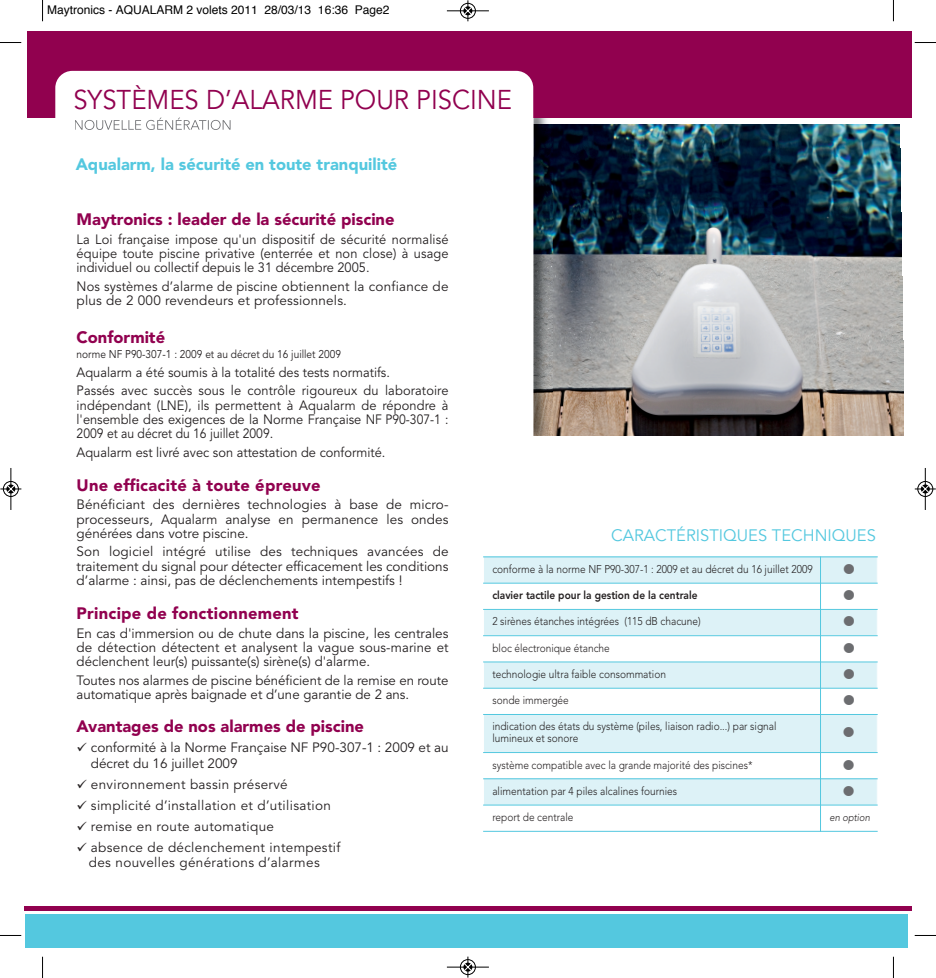
<style>
.page{position:relative;width:936px;height:978px;background:#fff}
.page>*{position:absolute;margin:0;border:0;box-sizing:border-box;transform-origin:0 0}
.t1{font:27px "Avenir LT Std";color:#91014f;scale:.95 1}
.t2{font:900 16.5px "Avenir LT Std";color:#91014f}
.t3{font:900 16.5px "Avenir LT Std";color:#54c8df}
.t4{font:16.5px "Avenir LT Std";color:#54c8df}
.t5{font:13.5px/14.2px "Avenir LT Std";color:#231f20;text-align:justify}
.t6{font:13.5px/14.2px "Avenir LT Std";color:#231f20;text-align:justify;scale:.95 1}
.t7{font:13.5px/15px "Avenir LT Std";letter-spacing:.025em;color:#231f20}
.t8{font:12px "Helvetica";color:#000}
.t9{font:300 11.25px/12px "Avenir LT Std";color:#231f20;scale:.9 1}
.t10{font:11.25px "Avenir LT Std";color:#231f20;scale:.9 1}
.t11{font:800 11.25px "Avenir LT Std";color:#231f20;scale:.9 1}
.t12{font:italic 300 10.5px "Avenir LT Std";color:#231f20;scale:.9 1}
</style>
<div class="page">
<div style="left:24px;top:906px;width:887px;height:5px;background:#91014f"></div>
<div style="left:25px;top:914px;width:882px;height:33px;background:#54c8df"></div>
<div style="left:483px;top:557px;width:394px;height:275px;background:#ddf2f7"></div>
<div style="left:483px;top:583px;width:337px;height:26px;background:#fff"></div>
<div style="left:820px;top:583px;width:57px;height:26px;background:#fff"></div>
<div style="left:483px;top:636px;width:337px;height:26px;background:#fff"></div>
<div style="left:820px;top:636px;width:57px;height:26px;background:#fff"></div>
<div style="left:483px;top:688px;width:337px;height:26px;background:#fff"></div>
<div style="left:820px;top:688px;width:57px;height:26px;background:#fff"></div>
<div style="left:483px;top:753px;width:337px;height:26px;background:#fff"></div>
<div style="left:820px;top:753px;width:57px;height:26px;background:#fff"></div>
<div style="left:483px;top:805px;width:337px;height:27px;background:#fff"></div>
<div style="left:820px;top:805px;width:57px;height:27px;background:#fff"></div>
<hr style="left:483px;top:557px;width:1px;height:275px;background:#fff">
<hr style="left:820px;top:557px;width:1px;height:275px;background:#54c8df">
<hr style="left:876px;top:557px;width:1px;height:275px;background:#fff">
<hr style="left:483px;top:557px;width:394px;height:1px;background:#54c8df">
<hr style="left:483px;top:583px;width:394px;height:1px;background:#54c8df">
<hr style="left:483px;top:609px;width:394px;height:1px;background:#54c8df">
<hr style="left:483px;top:635px;width:394px;height:1px;background:#54c8df">
<hr style="left:483px;top:662px;width:394px;height:1px;background:#54c8df">
<hr style="left:483px;top:688px;width:394px;height:1px;background:#54c8df">
<hr style="left:483px;top:714px;width:394px;height:1px;background:#54c8df">
<hr style="left:483px;top:752px;width:394px;height:1px;background:#54c8df">
<hr style="left:483px;top:778px;width:394px;height:1px;background:#54c8df">
<hr style="left:483px;top:805px;width:394px;height:1px;background:#54c8df">
<hr style="left:483px;top:831px;width:394px;height:1px;background:#54c8df">
<img style="left:552px;top:125px;width:351px;height:311px">
<img style="left:533px;top:118px;width:19px;height:7px">
<img style="left:533px;top:125px;width:19px;height:311px">
<div style="left:27px;top:32px;width:884px;height:86px;background:#91014f"></div>
<div style="left:55px;top:71px;width:478px;height:101px;background:#fff;border-radius:17px"></div>
<svg style="left:75px;top:118px;width:155px;height:12px"></svg>
<svg style="left:42px;top:0;width:1px;height:21px"></svg>
<svg style="left:0;top:42px;width:21px;height:1px"></svg>
<svg style="left:892px;top:0;width:2px;height:21px"></svg>
<svg style="left:914px;top:42px;width:21px;height:1px"></svg>
<svg style="left:42px;top:957px;width:1px;height:21px"></svg>
<svg style="left:0;top:935px;width:21px;height:1px"></svg>
<svg style="left:892px;top:957px;width:2px;height:21px"></svg>
<svg style="left:914px;top:935px;width:21px;height:1px"></svg>
<div style="left:460px;top:3px;width:16px;height:16px;border:1px solid #fff;border-radius:50%"></div>
<hr style="left:447px;top:11px;width:42px;height:1px;background:#000">
<div style="left:460px;top:3px;width:15px;height:16px;border:1px solid #000;border-radius:50%"></div>
<svg style="left:464px;top:0;width:7px;height:21px"></svg>
<div style="left:460px;top:959px;width:16px;height:16px;border:1px solid #fff;border-radius:50%"></div>
<hr style="left:447px;top:967px;width:42px;height:1px;background:#000">
<div style="left:460px;top:959px;width:15px;height:16px;border:1px solid #000;border-radius:50%"></div>
<svg style="left:464px;top:957px;width:7px;height:21px"></svg>
<hr style="left:11px;top:468px;width:1px;height:42px;background:#000">
<div style="left:3px;top:481px;width:16px;height:16px;border:1px solid #000;border-radius:50%"></div>
<svg style="left:0;top:485px;width:21px;height:8px"></svg>
<div style="left:917px;top:481px;width:16px;height:16px;border:1px solid #fff;border-radius:50%"></div>
<hr style="left:924px;top:468px;width:1px;height:42px;background:#000">
<div style="left:917px;top:481px;width:15px;height:16px;border:1px solid #000;border-radius:50%"></div>
<svg style="left:914px;top:485px;width:21px;height:8px"></svg>
<p class="t8" style="left:47px;top:4px;width:344px">Maytronics - AQUALARM 2 volets 2011 28/03/13 16:36 Page2</p>
<h1 class="t1" style="left:73px;top:88px;width:463px">SYSTÈMES D’ALARME POUR PISCINE</h1>
<p class="t3" style="left:76px;top:158px;width:323px">Aqualarm, la sécurité en toute tranquilité</p>
<p class="t2" style="left:77px;top:213px;width:319px">Maytronics : leader de la sécurité piscine</p>
<p class="t6" style="left:77px;top:233px;width:393px">La Loi française impose qu'un dispositif de sécurité normalisé équipe toute piscine privative (enterrée et non close) à usage individuel ou collectif depuis le 31 décembre 2005.</p>
<p class="t6" style="left:77px;top:280px;width:393px">Nos systèmes d’alarme de piscine obtiennent la confiance de plus de 2 000 revendeurs et professionnels.</p>
<p class="t2" style="left:77px;top:330px;width:90px">Conformité</p>
<p class="t10" style="left:77px;top:350px;width:295px">norme NF P90-307-1 : 2009 et au décret du 16 juillet 2009</p>
<p class="t6" style="left:77px;top:364px;width:393px;line-height:18.5px">Aqualarm a été soumis à la totalité des tests normatifs.<br>Passés avec succès sous le contrôle rigoureux du laboratoire</p>
<p class="t6" style="left:77px;top:399px;width:393px">indépendant (LNE), ils permettent à Aqualarm de répondre à l'ensemble des exigences de la Norme Française NF P90-307-1 :<br>2009 et au décret du 16 juillet 2009.</p>
<p class="t6" style="left:77px;top:446px;width:326px">Aqualarm est livré avec son attestation de conformité.</p>
<p class="t2" style="left:77px;top:478px;width:245px">Une efficacité à toute épreuve</p>
<p class="t5" style="left:77px;top:499px;width:373px">Bénéficiant des dernières technologies à base de micro&shy;processeurs, Aqualarm analyse en permanence les ondes générées dans votre piscine.</p>
<p class="t5" style="left:77px;top:546px;width:373px">Son logiciel intégré utilise des techniques avancées de traitement du signal pour détecter efficacement les conditions d’alarme : ainsi, pas de déclenchements intempestifs !</p>
<p class="t2" style="left:77px;top:607px;width:223px">Principe de fonctionnement</p>
<p class="t5" style="left:77px;top:627px;width:373px">En cas d'immersion ou de chute dans la piscine, les centrales de détection détectent et analysent la vague sous-marine et déclenchent leur(s) puissante(s) sirène(s) d'alarme.</p>
<p class="t5" style="left:77px;top:674px;width:373px">Toutes nos alarmes de piscine bénéficient de la remise en route automatique après baignade et d’une garantie de 2 ans.</p>
<p class="t2" style="left:77px;top:719px;width:289px">Avantages de nos alarmes de piscine</p>
<p class="t5" style="left:91px;top:740px;width:359px;line-height:15.8px;text-indent:-14px">✓ conformité à la Norme Française NF P90-307-1 : 2009 et au décret du 16 juillet 2009</p>
<p class="t7" style="left:77px;top:778px;width:213px">✓ environnement bassin préservé</p>
<p class="t7" style="left:77px;top:799px;width:256px">✓ simplicité d’installation et d’utilisation</p>
<p class="t7" style="left:77px;top:820px;width:199px">✓ remise en route automatique</p>
<p class="t7" style="left:89px;top:841px;width:253px;text-indent:-12px">✓ absence de déclenchement intempestif des nouvelles générations d’alarmes</p>
<p class="t4" style="left:611px;top:528px;width:266px">CARACTÉRISTIQUES TECHNIQUES</p>
<p class="t9" style="left:492px;top:564px;width:357px">conforme à la norme NF P90-307-1 : 2009 et au décret du 16 juillet 2009</p>
<p class="t11" style="left:492px;top:591px;width:229px">clavier tactile pour la gestion de la centrale</p>
<p class="t9" style="left:492px;top:616px;width:233px">2 sirènes étanches intégrées (115 dB chacune)</p>
<p class="t9" style="left:492px;top:643px;width:132px">bloc électronique étanche</p>
<p class="t9" style="left:492px;top:669px;width:194px">technologie ultra faible consommation</p>
<p class="t9" style="left:492px;top:695px;width:86px">sonde immergée</p>
<p class="t9" style="left:492px;top:721px;width:317px">indication des états du système (piles, liaison radio...) par signal lumineux et sonore</p>
<p class="t9" style="left:492px;top:760px;width:290px">système compatible avec la grande majorité des piscines*</p>
<p class="t9" style="left:492px;top:786px;width:207px">alimentation par 4 piles alcalines fournies</p>
<p class="t9" style="left:492px;top:812px;width:92px">report de centrale</p>
<p class="t12" style="left:829px;top:813px;width:47px">en option</p>
</div>
